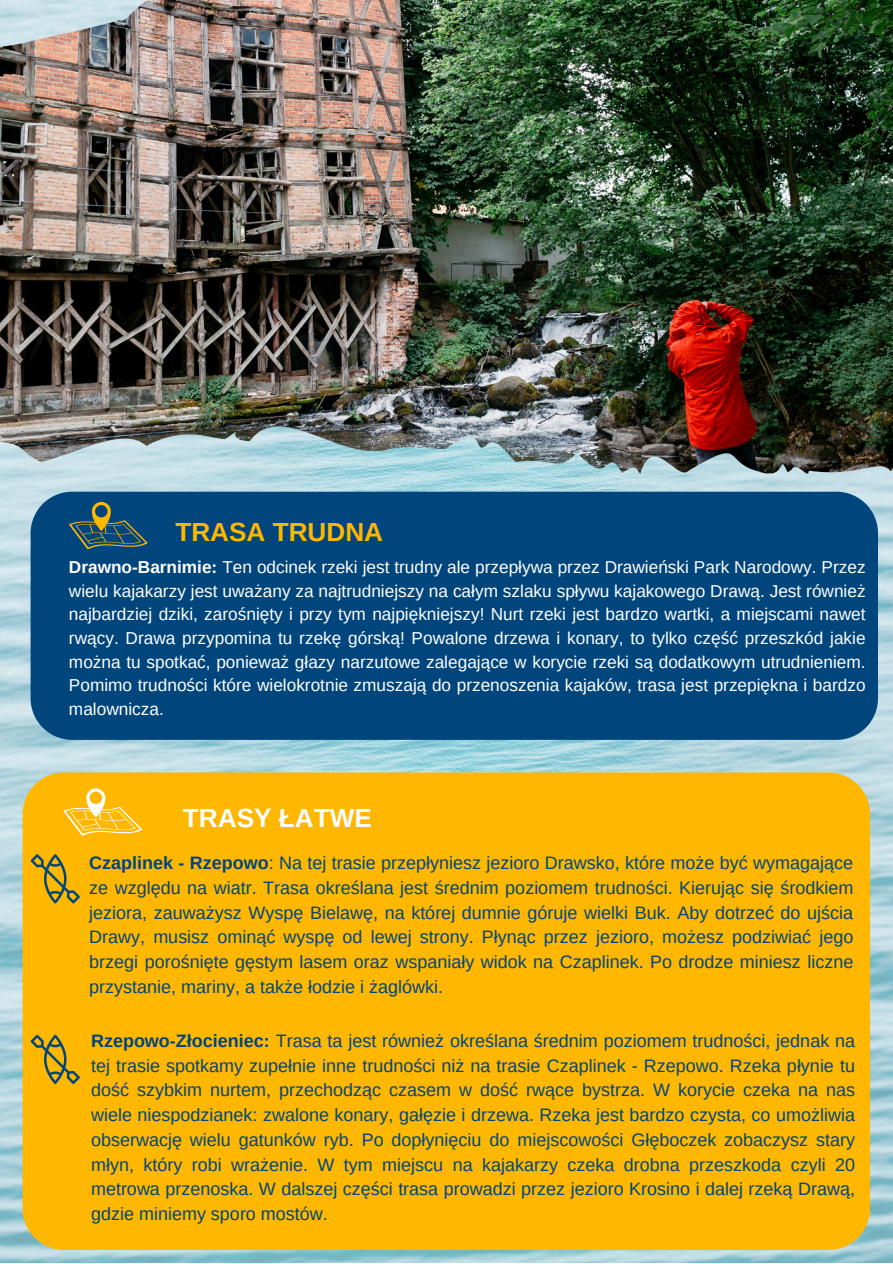
<style>
.page{position:relative;width:893px;height:1264px;background:#fff}
.page>*{position:absolute;margin:0;border:0;box-sizing:border-box;transform-origin:0 0}
.t1{font:700 26.1px "Arimo";color:#ffb700}
.t2{font:700 26.1px "Arimo";color:#fff}
.t3{font:18px/24.8px "Arimo";color:#00457c;text-align:justify}
.t4{font:17.25px/23.5px "Arimo";color:#fff;text-align:justify}
.s1{font-weight:700}
</style>
<div class="page">
<img style="left:0;top:473px;width:892px;height:789px">
<img style="left:0;top:0;width:892px;height:473px">
<div style="left:31px;top:491px;width:846px;height:249px;background:#00457c"></div>
<svg style="left:69px;top:502px;width:79px;height:47px;background:#2b5866"></svg>
<div style="left:23px;top:772px;width:847px;height:477px;background:#ffb700"></div>
<svg style="left:63px;top:788px;width:79px;height:47px;background:#ffc32b"></svg>
<svg style="left:31px;top:854px;width:49px;height:49px;background:#c59d1b"></svg>
<svg style="left:31px;top:1034px;width:49px;height:49px;background:#c59d1b"></svg>
<p class="t1" style="left:175px;top:517px;width:209px">TRASA TRUDNA</p>
<p class="t4" style="left:69px;top:555px;width:798px"><span class="s1">Drawno-Barnimie:</span> Ten odcinek rzeki jest trudny ale przepływa przez Drawieński Park Narodowy. Przez wielu kajakarzy jest uważany za najtrudniejszy na całym szlaku spływu kajakowego Drawą. Jest również najbardziej dziki, zarośnięty i przy tym najpiękniejszy! Nurt rzeki jest bardzo wartki, a miejscami nawet rwący. Drawa przypomina tu rzekę górską! Powalone drzewa i konary, to tylko część przeszkód jakie można tu spotkać, ponieważ głazy narzutowe zalegające w korycie rzeki są dodatkowym utrudnieniem.<br>Pomimo trudności które wielokrotnie zmuszają do przenoszenia kajaków, trasa jest przepiękna i bardzo malownicza.</p>
<p class="t2" style="left:183px;top:803px;width:190px">TRASY ŁATWE</p>
<p class="t3" style="left:89px;top:850px;width:765px"><span class="s1">Czaplinek - Rzepowo</span>: Na tej trasie przepłyniesz jezioro Drawsko, które może być wymagające ze względu na wiatr. Trasa określana jest średnim poziomem trudności. Kierując się środkiem jeziora, zauważysz Wyspę Bielawę, na której dumnie góruje wielki Buk. Aby dotrzeć do ujścia Drawy, musisz ominąć wyspę od lewej strony. Płynąc przez jezioro, możesz podziwiać jego brzegi porośnięte gęstym lasem oraz wspaniały widok na Czaplinek. Po drodze miniesz liczne przystanie, mariny, a także łodzie i żaglówki.</p>
<p class="t3" style="left:91px;top:1028px;width:765px"><span class="s1">Rzepowo-Złocieniec:</span> Trasa ta jest również określana średnim poziomem trudności, jednak na tej trasie spotkamy zupełnie inne trudności niż na trasie Czaplinek - Rzepowo. Rzeka płynie tu dość szybkim nurtem, przechodząc czasem w dość rwące bystrza. W korycie czeka na nas wiele niespodzianek: zwalone konary, gałęzie i drzewa. Rzeka jest bardzo czysta, co umożliwia obserwację wielu gatunków ryb. Po dopłynięciu do miejscowości Głęboczek zobaczysz stary młyn, który robi wrażenie. W tym miejscu na kajakarzy czeka drobna przeszkoda czyli 20 metrowa przenoska. W dalszej części trasa prowadzi przez jezioro Krosino i dalej rzeką Drawą, gdzie miniemy sporo mostów.</p>
</div>
